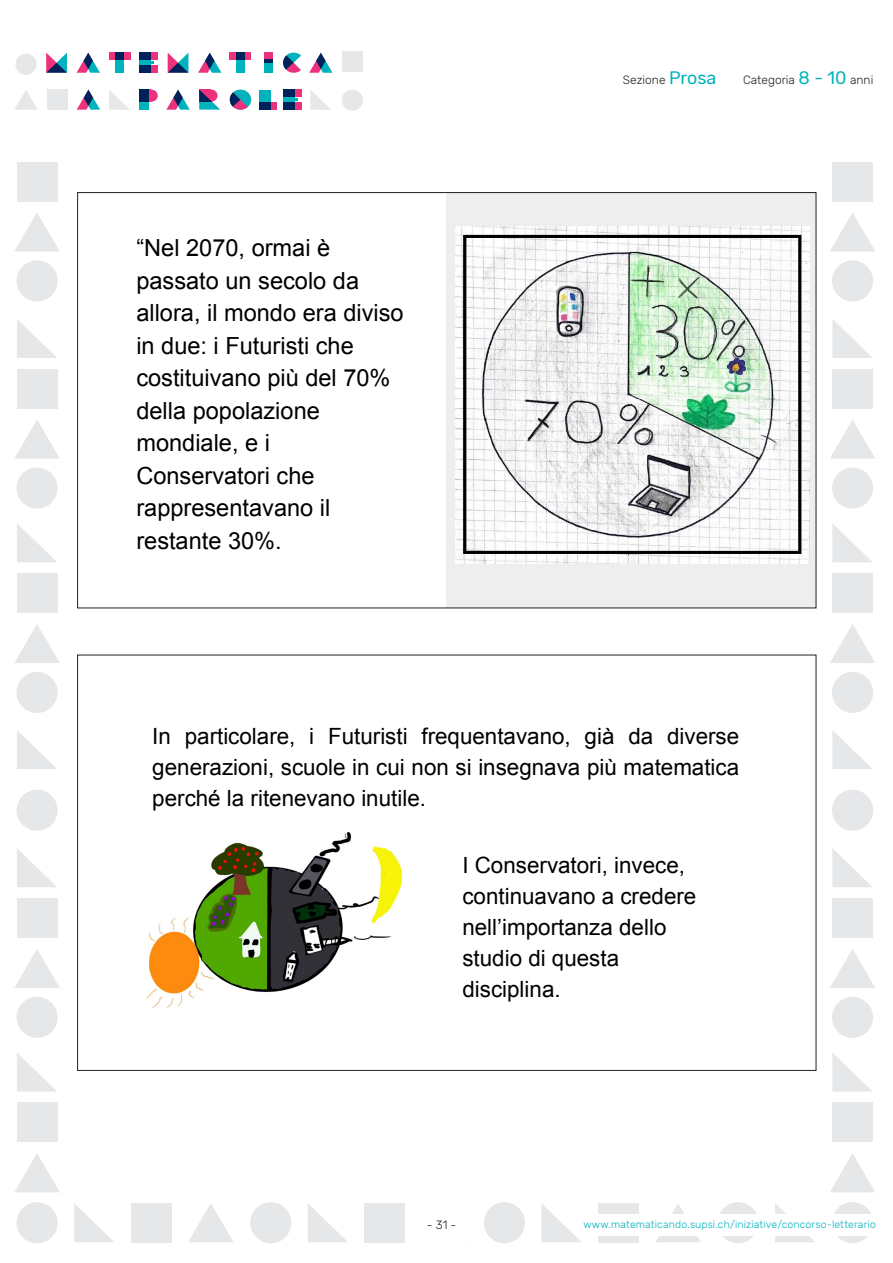
<style>
.page{position:relative;width:893px;height:1263px;background:#fff}
.page>*{position:absolute;margin:0;border:0;box-sizing:border-box;transform-origin:0 0}
.t1{font:23.55px/32.5px "Arial";color:#000}
.t2{font:22.35px/30.9px "Arial";color:#000;text-align:justify}
.t3{font:300 12px "Rubik";color:#231f20}
.t4{font:300 10.5px "Rubik";letter-spacing:.01em;color:#00b2bc}
.s1{font-weight:400;font-size:18px;color:#00b2bc}
</style>
<div class="page">
<div style="left:250px;top:1202px;width:41px;height:41px;background:#e6e7e9;border-radius:50%"></div>
<div style="left:484px;top:1202px;width:41px;height:41px;background:#e6e7e9;border-radius:50%"></div>
<svg style="left:308px;top:1204px;width:40px;height:38px"></svg>
<svg style="left:541px;top:1204px;width:40px;height:38px"></svg>
<div style="left:365px;top:1203px;width:40px;height:39px;background:#e6e7e9"></div>
<div style="left:15px;top:54px;width:22px;height:21px;background:#e6e7e9;border-radius:50%"></div>
<svg style="left:77px;top:90px;width:23px;height:20px"></svg>
<div style="left:342px;top:51px;width:21px;height:20px;background:#e6e7e9"></div>
<div style="left:342px;top:90px;width:21px;height:21px;background:#e6e7e9;border-radius:50%"></div>
<div style="left:47px;top:90px;width:21px;height:20px;background:#e6e7e9"></div>
<svg style="left:46px;top:53px;width:21px;height:20px"></svg>
<svg style="left:77px;top:53px;width:23px;height:20px"></svg>
<div style="left:116px;top:53px;width:8px;height:20px;background:#00b2bc"></div>
<svg style="left:109px;top:53px;width:22px;height:7px"></svg>
<div style="left:283px;top:90px;width:11px;height:20px;background:#00b2bc"></div>
<svg style="left:283px;top:90px;width:18px;height:7px"></svg>
<svg style="left:283px;top:102px;width:18px;height:8px"></svg>
<svg style="left:283px;top:53px;width:18px;height:20px"></svg>
<div style="left:259px;top:102px;width:18px;height:8px;background:#ee317c"></div>
<svg style="left:259px;top:90px;width:12px;height:20px"></svg>
<div style="left:264px;top:53px;width:9px;height:10px;background:#ee317c"></div>
<svg style="left:264px;top:59px;width:9px;height:14px"></svg>
<svg style="left:109px;top:90px;width:21px;height:20px"></svg>
<svg style="left:309px;top:53px;width:24px;height:20px"></svg>
<svg style="left:310px;top:90px;width:21px;height:20px"></svg>
<svg style="left:15px;top:90px;width:23px;height:20px"></svg>
<svg style="left:168px;top:53px;width:20px;height:20px"></svg>
<svg style="left:166px;top:90px;width:24px;height:20px"></svg>
<div style="left:140px;top:53px;width:11px;height:20px;background:#00b2bc"></div>
<svg style="left:140px;top:53px;width:18px;height:7px"></svg>
<svg style="left:140px;top:65px;width:18px;height:8px"></svg>
<div style="left:145px;top:90px;width:13px;height:12px;background:#ee317c;border-radius:50%"></div>
<svg style="left:139px;top:90px;width:10px;height:20px"></svg>
<svg style="left:198px;top:53px;width:23px;height:20px"></svg>
<svg style="left:199px;top:90px;width:21px;height:20px"></svg>
<div style="left:236px;top:53px;width:9px;height:20px;background:#00b2bc"></div>
<svg style="left:230px;top:53px;width:21px;height:7px"></svg>
<div style="left:230px;top:90px;width:21px;height:20px;background:#00b2bc;border-radius:50%"></div>
<svg style="left:230px;top:92px;width:18px;height:18px"></svg>
<div style="left:17px;top:162px;width:40px;height:39px;background:#e6e7e9"></div>
<svg style="left:15px;top:213px;width:45px;height:39px"></svg>
<div style="left:17px;top:260px;width:41px;height:41px;background:#e6e7e9;border-radius:50%"></div>
<svg style="left:17px;top:319px;width:40px;height:39px"></svg>
<div style="left:17px;top:369px;width:40px;height:39px;background:#e6e7e9"></div>
<svg style="left:15px;top:420px;width:45px;height:39px"></svg>
<div style="left:17px;top:467px;width:41px;height:42px;background:#e6e7e9;border-radius:50%"></div>
<svg style="left:17px;top:524px;width:40px;height:38px"></svg>
<div style="left:17px;top:573px;width:40px;height:40px;background:#e6e7e9"></div>
<svg style="left:15px;top:625px;width:45px;height:38px"></svg>
<div style="left:17px;top:672px;width:41px;height:41px;background:#e6e7e9;border-radius:50%"></div>
<svg style="left:17px;top:731px;width:40px;height:38px"></svg>
<div style="left:17px;top:790px;width:41px;height:41px;background:#e6e7e9;border-radius:50%"></div>
<svg style="left:17px;top:849px;width:40px;height:38px"></svg>
<div style="left:17px;top:898px;width:40px;height:40px;background:#e6e7e9"></div>
<svg style="left:14px;top:949px;width:46px;height:39px"></svg>
<div style="left:17px;top:997px;width:41px;height:41px;background:#e6e7e9;border-radius:50%"></div>
<svg style="left:17px;top:1053px;width:40px;height:39px"></svg>
<div style="left:17px;top:1103px;width:40px;height:39px;background:#e6e7e9"></div>
<svg style="left:15px;top:1154px;width:45px;height:38px"></svg>
<div style="left:17px;top:1202px;width:41px;height:41px;background:#e6e7e9;border-radius:50%"></div>
<div style="left:832px;top:162px;width:41px;height:39px;background:#e6e7e9"></div>
<svg style="left:830px;top:213px;width:45px;height:39px"></svg>
<div style="left:832px;top:260px;width:41px;height:41px;background:#e6e7e9;border-radius:50%"></div>
<svg style="left:832px;top:319px;width:40px;height:39px"></svg>
<div style="left:832px;top:369px;width:41px;height:39px;background:#e6e7e9"></div>
<svg style="left:830px;top:420px;width:45px;height:39px"></svg>
<div style="left:832px;top:467px;width:41px;height:42px;background:#e6e7e9;border-radius:50%"></div>
<svg style="left:832px;top:524px;width:40px;height:38px"></svg>
<div style="left:832px;top:573px;width:41px;height:40px;background:#e6e7e9"></div>
<svg style="left:830px;top:624px;width:45px;height:39px"></svg>
<div style="left:832px;top:672px;width:41px;height:41px;background:#e6e7e9;border-radius:50%"></div>
<svg style="left:832px;top:730px;width:40px;height:39px"></svg>
<div style="left:832px;top:790px;width:41px;height:41px;background:#e6e7e9;border-radius:50%"></div>
<svg style="left:832px;top:849px;width:40px;height:38px"></svg>
<div style="left:832px;top:898px;width:41px;height:40px;background:#e6e7e9"></div>
<svg style="left:830px;top:949px;width:45px;height:39px"></svg>
<div style="left:832px;top:997px;width:41px;height:41px;background:#e6e7e9;border-radius:50%"></div>
<svg style="left:832px;top:1053px;width:40px;height:39px"></svg>
<div style="left:832px;top:1103px;width:41px;height:39px;background:#e6e7e9"></div>
<svg style="left:830px;top:1154px;width:45px;height:38px"></svg>
<div style="left:832px;top:1202px;width:41px;height:41px;background:#e6e7e9;border-radius:50%"></div>
<svg style="left:74px;top:1204px;width:40px;height:38px"></svg>
<div style="left:131px;top:1203px;width:41px;height:39px;background:#e6e7e9"></div>
<svg style="left:188px;top:1204px;width:45px;height:38px"></svg>
<div style="left:717px;top:1202px;width:42px;height:41px;background:#e6e7e9;border-radius:50%"></div>
<svg style="left:775px;top:1204px;width:40px;height:38px"></svg>
<div style="left:598px;top:1203px;width:41px;height:39px;background:#e6e7e9"></div>
<svg style="left:656px;top:1204px;width:45px;height:38px"></svg>
<div style="left:578px;top:1214px;width:298px;height:22px;background:#fff"></div>
<div style="left:447px;top:193px;width:369px;height:415px;background:#eee"></div>
<img style="left:455px;top:226px;width:355px;height:337px">
<img style="left:146px;top:833px;width:257px;height:176px">
<p class="t1" style="left:136px;top:232px;width:269px">“Nel 2070, ormai è passato un secolo da allora, il mondo era diviso in due: i Futuristi che costituivano più del 70% della popolazione mondiale, e i<br>Conservatori che rappresentavano il restante 30%.</p>
<p class="t3" style="left:623px;top:73px;width:95px">Sezione <span class="s1">Prosa</span></p>
<p class="t3" style="left:743px;top:73px;width:132px">Categoria <span class="s1">8 - 10</span> anni</p>
<p class="t2" style="left:152px;top:721px;width:588px">In particolare, i Futuristi frequentavano, già da diverse generazioni, scuole in cui non si insegnava più matematica perché la ritenevano inutile.</p>
<p class="t2" style="left:462px;top:850px;width:235px;text-align:left">I Conservatori, invece, continuavano a credere nell’importanza dello studio di questa disciplina.</p>
<p class="t3" style="left:427px;top:1218px;width:31px">- 31 -</p>
<p class="t4" style="left:583px;top:1218px;width:294px">www.matematicando.supsi.ch/iniziative/concorso-letterario</p>
</div>
